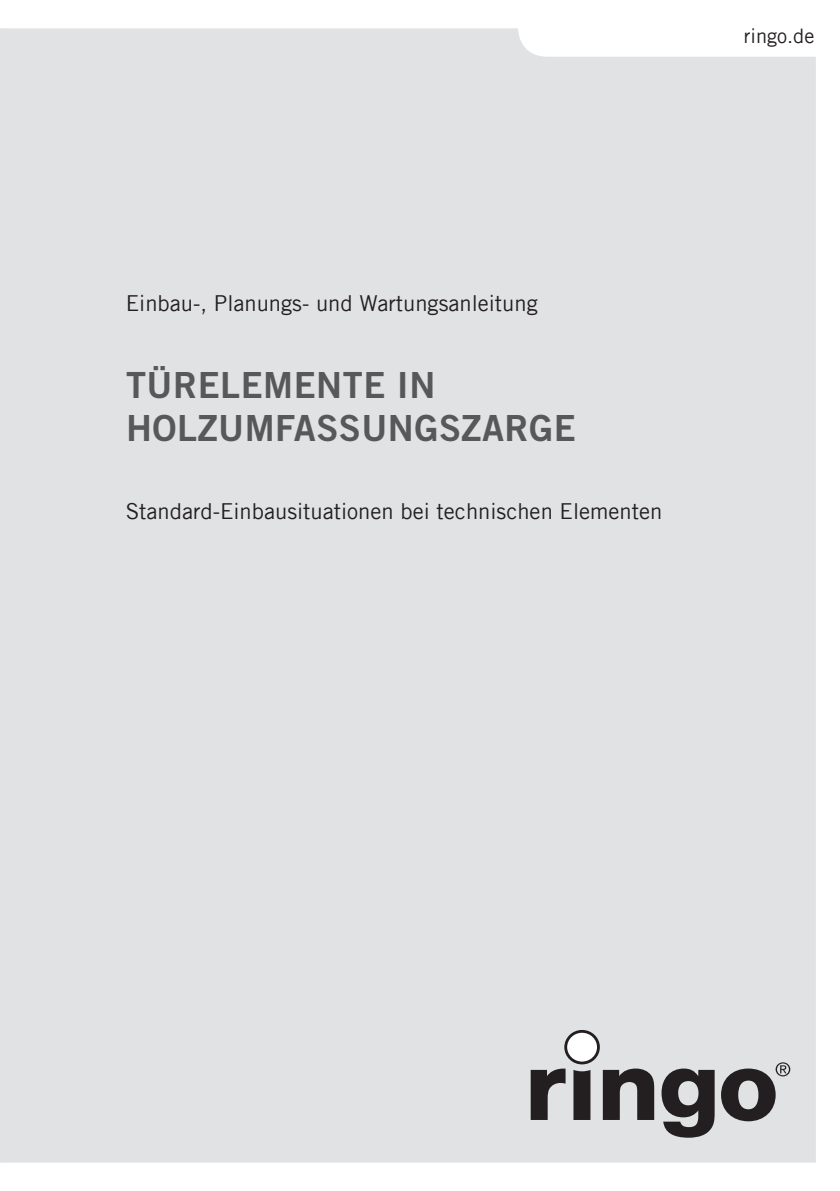
<style>
.page{position:relative;width:840px;height:1191px;background:#fff}
.page>*{position:absolute;margin:0;border:0;box-sizing:border-box;transform-origin:0 0}
.t1{font:36px "Trade Gothic LT Bold Two";letter-spacing:.015em;color:#57585a}
.t2{font:22px "Trade Gothic LT";color:#231f20}
.t3{font:20px "Trade Gothic LT";color:#231f20}
</style>
<div class="page">
<div style="left:1px;top:28px;width:814px;height:1134px;background:#e1e2e4"></div>
<svg style="left:0;top:28px;width:1px;height:1134px"></svg>
<div style="left:565px;top:1031px;width:33px;height:32px;background:#fff;border-radius:50%"></div>
<div style="left:564px;top:1030px;width:35px;height:34px;border:3px solid #231f20;border-radius:50%"></div>
<svg style="left:661px;top:1068px;width:53px;height:69px;background:#5e5c5d"></svg>
<svg style="left:602px;top:1068px;width:51px;height:52px;background:#5c5a5b"></svg>
<svg style="left:720px;top:1062px;width:69px;height:59px;background:#888688"></svg>
<svg style="left:530px;top:1067px;width:35px;height:53px;background:#706e6f"></svg>
<svg style="left:573px;top:1069px;width:17px;height:51px"></svg>
<p class="t3" style="left:743px;top:24px;width:72px">ringo.de</p>
<p class="t2" style="left:126px;top:290px;width:413px">Einbau-, Planungs- und Wartungsanleitung</p>
<p class="t1" style="left:126px;top:363px;width:311px">TÜRELEMENTE IN</p>
<p class="t1" style="left:126px;top:406px;width:451px">HOLZUMFASSUNGSZARGE</p>
<p class="t2" style="left:126px;top:498px;width:538px">Standard-Einbausituationen bei technischen Elementen</p>
</div>
